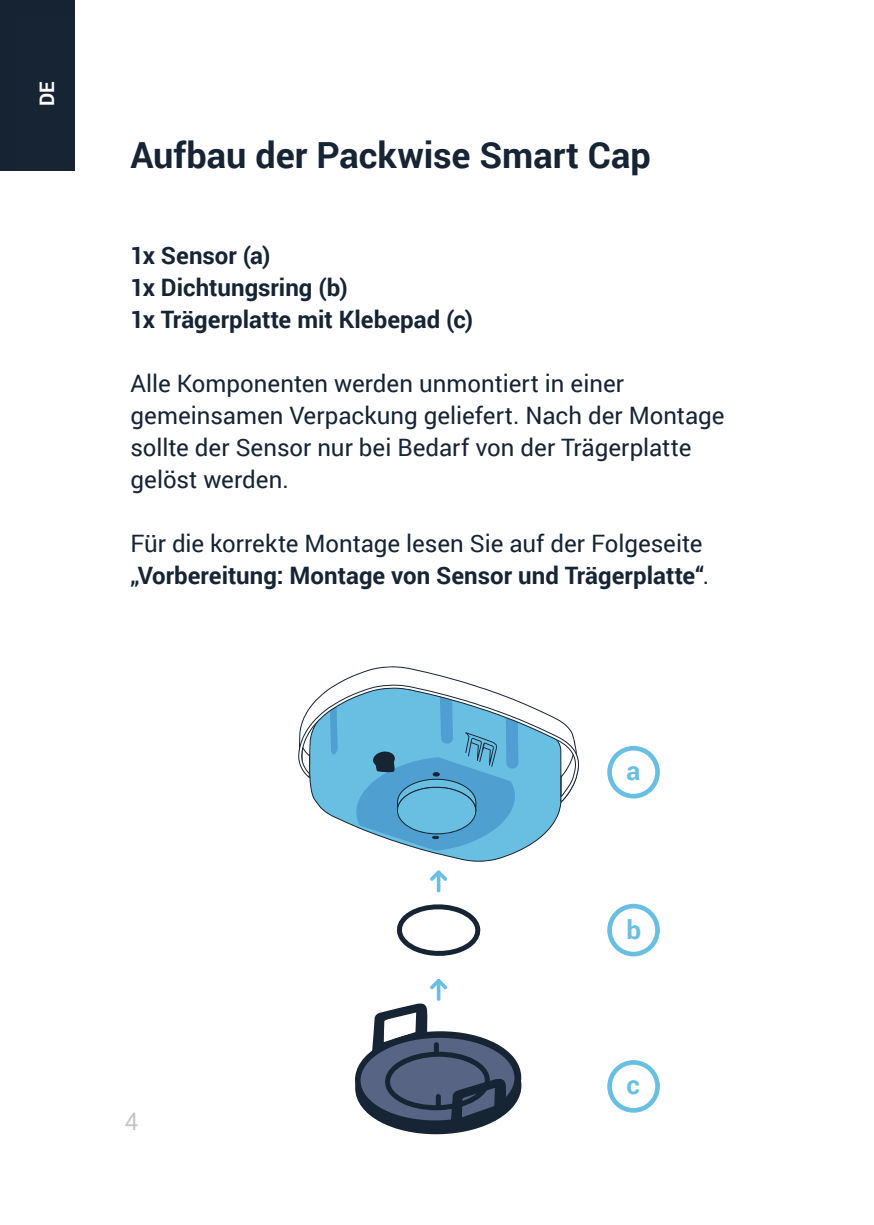
<style>
.page{position:relative;width:874px;height:1225px;background:#fff}
.page>*{position:absolute;margin:0;border:0;box-sizing:border-box;transform-origin:0 0}
.t1{font:700 36px "Roboto";color:#172434}
.t2{font:700 26px "Roboto";color:#68bfe2}
.t3{font:24px/32px "Roboto";color:#172434}
.t4{font:700 24px/32px "Roboto";color:#172434}
.t5{font:24px "Roboto";color:#c6c6c6}
.t6{font:700 20px "Roboto";color:#fff}
.s1{font-weight:700}
</style>
<div class="page">
<div style="left:0;top:0;width:75px;height:170px;background:#152333"></div>
<svg style="left:607px;top:904px;width:52px;height:52px"></svg>
<svg style="left:607px;top:1060px;width:52px;height:52px"></svg>
<svg style="left:607px;top:746px;width:52px;height:52px"></svg>
<svg style="left:430px;top:979px;width:17px;height:10px"></svg>
<svg style="left:436px;top:979px;width:4px;height:21px"></svg>
<svg style="left:430px;top:870px;width:17px;height:11px"></svg>
<svg style="left:436px;top:870px;width:4px;height:22px"></svg>
<svg style="left:425px;top:851px;width:95px;height:10px"></svg>
<svg style="left:396px;top:904px;width:85px;height:52px"></svg>
<svg style="left:355px;top:1003px;width:166px;height:131px"></svg>
<svg style="left:298px;top:666px;width:281px;height:185px"></svg>
<p class="t6" style="left:33px;top:106px;width:26px;rotate:-90deg">DE</p>
<h1 class="t1" style="left:130px;top:130px;width:521px">Aufbau der Packwise Smart Cap</h1>
<p class="t4" style="left:130px;top:239px;width:344px">1x Sensor (a)<br>1x Dichtungsring (b)<br>1x Trägerplatte mit Klebepad (c)</p>
<p class="t3" style="left:130px;top:367px;width:595px">Alle Komponenten werden unmontiert in einer gemeinsamen Verpackung geliefert. Nach der Montage sollte der Sensor nur bei Bedarf von der Trägerplatte gelöst werden.</p>
<p class="t3" style="left:130px;top:527px;width:580px">Für die korrekte Montage lesen Sie auf der Folgeseite <span class="s1">„Vorbereitung: Montage von Sensor und Trägerplatte“</span>.</p>
<p class="t2" style="left:626px;top:752px;width:15px">a</p>
<p class="t2" style="left:626px;top:911px;width:16px">b</p>
<p class="t5" style="left:125px;top:1104px;width:15px">4</p>
<p class="t2" style="left:626px;top:1066px;width:15px">c</p>
</div>
